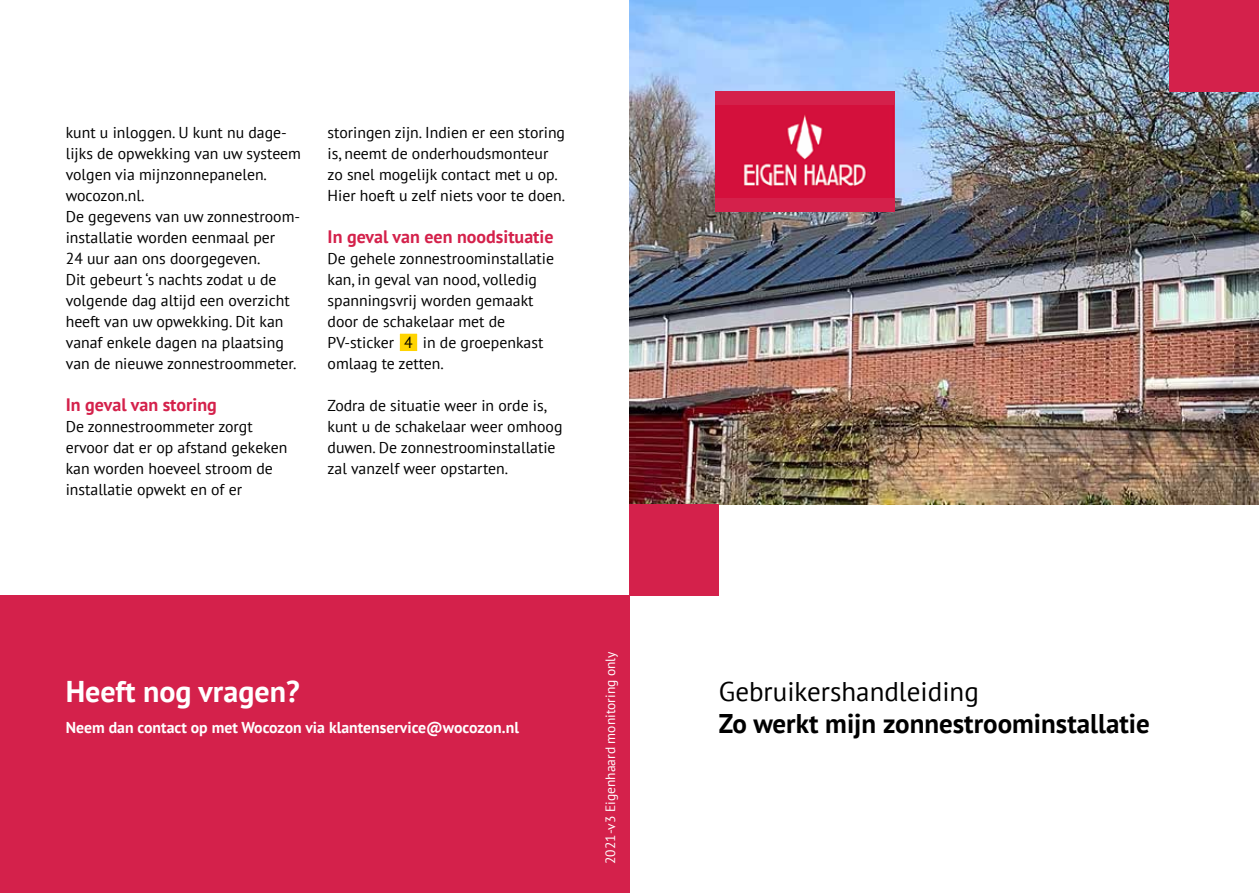
<style>
.page{position:relative;width:1259px;height:893px;background:#fff}
.page>*{position:absolute;margin:0;border:0;box-sizing:border-box;transform-origin:0 0}
.t1{font:700 30px "PT Sans";color:#fff}
.t2{font:700 27px "PT Sans";color:#000}
.t3{font:27px "PT Sans";color:#000}
.t4{font:700 18px "PT Sans";color:#d4214b}
.t5{font:15.75px/21px "PT Sans";color:#000}
.t6{font:700 15.75px "PT Sans";color:#fff}
.t7{font:13.5px "PT Sans";color:#fff}
</style>
<div class="page">
<img style="left:629px;top:0;width:630px;height:504px">
<div style="left:0;top:595px;width:629px;height:298px;background:#d4214b"></div>
<div style="left:629px;top:504px;width:90px;height:91px;background:#d4214b"></div>
<div style="left:1169px;top:0;width:90px;height:91px;background:#d4214b"></div>
<div style="left:399px;top:333px;width:19px;height:19px;background:#ffd400"></div>
<div style="left:398px;top:332px;width:21px;height:20px;border:2px solid #fff"></div>
<div style="left:715px;top:91px;width:179px;height:120px;background:#d4214b"></div>
<img style="left:715px;top:105px;width:179px;height:92px">
<p class="t5" style="left:66px;top:122px;width:237px">kunt u inloggen. U kunt nu dage&shy;lijks de opwekking van uw systeem volgen via mijnzonnepanelen. wocozon.nl.<br>De gegevens van uw zonnestroom&shy;installatie worden eenmaal per<br>24 uur aan ons doorgegeven.<br>Dit gebeurt ‘s nachts zodat u de volgende dag altijd een overzicht heeft van uw opwekking. Dit kan vanaf enkele dagen na plaatsing van de nieuwe zonnestroommeter.</p>
<p class="t4" style="left:66px;top:393px;width:152px">In geval van storing</p>
<p class="t5" style="left:66px;top:416px;width:223px">De zonnestroommeter zorgt ervoor dat er op afstand gekeken kan worden hoeveel stroom de installatie opwekt en of er</p>
<p class="t5" style="left:327px;top:122px;width:239px">storingen zijn. Indien er een storing is, neemt de onderhoudsmonteur zo snel mogelijk contact met u op.<br>Hier hoeft u zelf niets voor te doen.</p>
<p class="t4" style="left:327px;top:225px;width:227px">In geval van een noodsituatie</p>
<p class="t5" style="left:327px;top:248px;width:228px">De gehele zonnestroominstallatie kan, in geval van nood, volledig spanningsvrij worden gemaakt door de schakelaar met de<br>PV-sticker 4 in de groepenkast omlaag te zetten.</p>
<p class="t5" style="left:327px;top:395px;width:236px">Zodra de situatie weer in orde is, kunt u de schakelaar weer omhoog duwen. De zonnestroominstallatie zal vanzelf weer opstarten.</p>
<h1 class="t1" style="left:66px;top:671px;width:235px">Heeft nog vragen?</h1>
<p class="t6" style="left:66px;top:717px;width:455px">Neem dan contact op met Wocozon via klantenservice@wocozon.nl</p>
<p class="t7" style="left:601px;top:864px;width:214px;rotate:-90deg">2021-v3 Eigenhaard monitoring only</p>
<h2 class="t3" style="left:719px;top:674px;width:261px">Gebruikershandleiding</h2>
<h2 class="t2" style="left:719px;top:706px;width:432px">Zo werkt mijn zonnestroominstallatie</h2>
</div>
